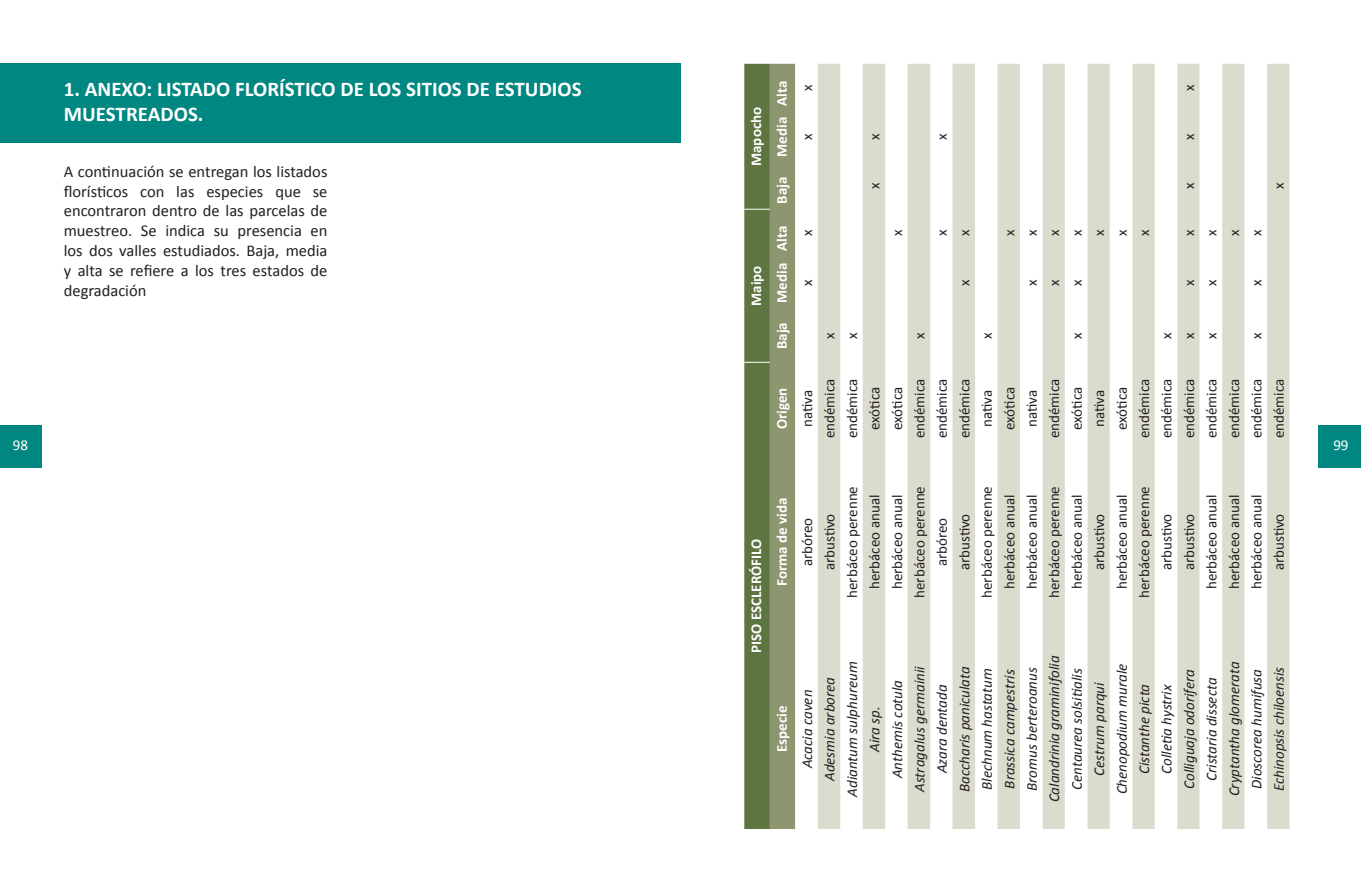
<style>
.page{position:relative;width:1361px;height:893px;background:#fff}
.page>*{position:absolute;margin:0;border:0;box-sizing:border-box;transform-origin:0 0}
.t1{font:700 21px/25.2px "Calibri";color:#fff}
.t2{font:16.5px/19.8px "Calibri";color:#231f20;text-align:justify}
.t3{font:15px "Calibri";color:#231f20}
.t4{font:italic 15px "Calibri";color:#231f20}
.t5{font:700 15px "Calibri";color:#fff}
.t6{font:15px "Calibri";color:#fff}
</style>
<div class="page">
<div style="left:0;top:64px;width:680px;height:79px;background:#008781"></div>
<svg style="left:795px;top:64px;width:1px;height:765px"></svg>
<svg style="left:818px;top:64px;width:471px;height:765px;fill:#dbdbce"></svg>
<svg style="left:1020px;top:64px;width:247px;height:765px"></svg>
<svg style="left:744px;top:64px;width:51px;height:765px;background:#768759"></svg>
<div style="left:1318px;top:425px;width:43px;height:43px;background:#008781"></div>
<div style="left:0;top:425px;width:41px;height:43px;background:#008781"></div>
<p class="t1" style="left:64px;top:75px;width:519px">1. ANEXO: LISTADO FLORÍSTICO DE LOS SITIOS DE ESTUDIOS<br>MUESTREADOS.</p>
<p class="t2" style="left:64px;top:161px;width:265px">A continuación se entregan los listados florísticos con las especies que se encontraron dentro de las parcelas de muestreo. Se indica su presencia en los dos valles estudiados. Baja, media y alta se refiere a los tres estados de degradación</p>
<p class="t5" style="left:747px;top:166px;width:61px;rotate:-90deg">Mapocho</p>
<p class="t5" style="left:747px;top:306px;width:42px;rotate:-90deg">Maipo</p>
<p class="t5" style="left:772px;top:106px;width:27px;rotate:-90deg">Alta</p>
<p class="t5" style="left:772px;top:157px;width:41px;rotate:-90deg">Media</p>
<p class="t5" style="left:772px;top:204px;width:29px;rotate:-90deg">Baja</p>
<p class="t5" style="left:772px;top:251px;width:27px;rotate:-90deg">Alta</p>
<p class="t5" style="left:772px;top:303px;width:41px;rotate:-90deg">Media</p>
<p class="t5" style="left:772px;top:349px;width:29px;rotate:-90deg">Baja</p>
<p class="t5" style="left:772px;top:429px;width:43px;rotate:-90deg">Origen</p>
<p class="t3" style="left:798px;top:91px;width:8px;rotate:-90deg">x</p>
<p class="t3" style="left:1179px;top:91px;width:8px;rotate:-90deg">x</p>
<p class="t3" style="left:798px;top:140px;width:8px;rotate:-90deg">x</p>
<p class="t3" style="left:865px;top:140px;width:8px;rotate:-90deg">x</p>
<p class="t3" style="left:932px;top:140px;width:8px;rotate:-90deg">x</p>
<p class="t3" style="left:1179px;top:140px;width:8px;rotate:-90deg">x</p>
<p class="t3" style="left:865px;top:189px;width:8px;rotate:-90deg">x</p>
<p class="t3" style="left:1179px;top:189px;width:8px;rotate:-90deg">x</p>
<p class="t3" style="left:1269px;top:189px;width:8px;rotate:-90deg">x</p>
<p class="t3" style="left:798px;top:236px;width:8px;rotate:-90deg">x</p>
<p class="t3" style="left:888px;top:236px;width:8px;rotate:-90deg">x</p>
<p class="t3" style="left:932px;top:236px;width:8px;rotate:-90deg">x</p>
<p class="t3" style="left:955px;top:236px;width:8px;rotate:-90deg">x</p>
<p class="t3" style="left:1000px;top:236px;width:8px;rotate:-90deg">x</p>
<p class="t3" style="left:1022px;top:236px;width:8px;rotate:-90deg">x</p>
<p class="t3" style="left:1045px;top:236px;width:8px;rotate:-90deg">x</p>
<p class="t3" style="left:1067px;top:236px;width:8px;rotate:-90deg">x</p>
<p class="t3" style="left:1090px;top:236px;width:8px;rotate:-90deg">x</p>
<p class="t3" style="left:1112px;top:236px;width:8px;rotate:-90deg">x</p>
<p class="t3" style="left:1135px;top:236px;width:8px;rotate:-90deg">x</p>
<p class="t3" style="left:1179px;top:236px;width:8px;rotate:-90deg">x</p>
<p class="t3" style="left:1202px;top:236px;width:8px;rotate:-90deg">x</p>
<p class="t3" style="left:1224px;top:236px;width:8px;rotate:-90deg">x</p>
<p class="t3" style="left:1247px;top:236px;width:8px;rotate:-90deg">x</p>
<p class="t3" style="left:798px;top:286px;width:8px;rotate:-90deg">x</p>
<p class="t3" style="left:955px;top:286px;width:8px;rotate:-90deg">x</p>
<p class="t3" style="left:1022px;top:286px;width:8px;rotate:-90deg">x</p>
<p class="t3" style="left:1045px;top:286px;width:8px;rotate:-90deg">x</p>
<p class="t3" style="left:1067px;top:286px;width:8px;rotate:-90deg">x</p>
<p class="t3" style="left:1179px;top:286px;width:8px;rotate:-90deg">x</p>
<p class="t3" style="left:1202px;top:286px;width:8px;rotate:-90deg">x</p>
<p class="t3" style="left:1247px;top:286px;width:8px;rotate:-90deg">x</p>
<p class="t3" style="left:820px;top:339px;width:8px;rotate:-90deg">x</p>
<p class="t3" style="left:843px;top:339px;width:8px;rotate:-90deg">x</p>
<p class="t3" style="left:910px;top:339px;width:8px;rotate:-90deg">x</p>
<p class="t3" style="left:977px;top:339px;width:8px;rotate:-90deg">x</p>
<p class="t3" style="left:1067px;top:339px;width:8px;rotate:-90deg">x</p>
<p class="t3" style="left:1157px;top:339px;width:8px;rotate:-90deg">x</p>
<p class="t3" style="left:1179px;top:339px;width:8px;rotate:-90deg">x</p>
<p class="t3" style="left:1202px;top:339px;width:8px;rotate:-90deg">x</p>
<p class="t3" style="left:1247px;top:339px;width:8px;rotate:-90deg">x</p>
<p class="t3" style="left:798px;top:427px;width:39px;rotate:-90deg">nativa</p>
<p class="t3" style="left:820px;top:438px;width:61px;rotate:-90deg">endémica</p>
<p class="t3" style="left:843px;top:438px;width:61px;rotate:-90deg">endémica</p>
<p class="t3" style="left:865px;top:430px;width:45px;rotate:-90deg">exótica</p>
<p class="t3" style="left:888px;top:430px;width:45px;rotate:-90deg">exótica</p>
<p class="t3" style="left:910px;top:438px;width:61px;rotate:-90deg">endémica</p>
<p class="t3" style="left:932px;top:438px;width:61px;rotate:-90deg">endémica</p>
<p class="t3" style="left:955px;top:438px;width:61px;rotate:-90deg">endémica</p>
<p class="t3" style="left:977px;top:427px;width:39px;rotate:-90deg">nativa</p>
<p class="t3" style="left:1000px;top:430px;width:45px;rotate:-90deg">exótica</p>
<p class="t3" style="left:1022px;top:427px;width:39px;rotate:-90deg">nativa</p>
<p class="t3" style="left:1045px;top:438px;width:61px;rotate:-90deg">endémica</p>
<p class="t3" style="left:1067px;top:430px;width:45px;rotate:-90deg">exótica</p>
<p class="t3" style="left:1090px;top:427px;width:39px;rotate:-90deg">nativa</p>
<p class="t3" style="left:1112px;top:430px;width:45px;rotate:-90deg">exótica</p>
<p class="t3" style="left:1135px;top:438px;width:61px;rotate:-90deg">endémica</p>
<p class="t3" style="left:1157px;top:438px;width:61px;rotate:-90deg">endémica</p>
<p class="t3" style="left:1179px;top:438px;width:61px;rotate:-90deg">endémica</p>
<p class="t3" style="left:1202px;top:438px;width:61px;rotate:-90deg">endémica</p>
<p class="t3" style="left:1224px;top:438px;width:61px;rotate:-90deg">endémica</p>
<p class="t3" style="left:1247px;top:438px;width:61px;rotate:-90deg">endémica</p>
<p class="t3" style="left:1269px;top:438px;width:61px;rotate:-90deg">endémica</p>
<p class="t6" style="left:13px;top:435px;width:17px">98</p>
<p class="t6" style="left:1333px;top:436px;width:17px">99</p>
<p class="t5" style="left:747px;top:653px;width:116px;rotate:-90deg">PISO ESCLERÓFILO</p>
<p class="t5" style="left:772px;top:586px;width:90px;rotate:-90deg">Forma de vida</p>
<p class="t3" style="left:798px;top:566px;width:50px;rotate:-90deg">arbóreo</p>
<p class="t3" style="left:820px;top:570px;width:58px;rotate:-90deg">arbustivo</p>
<p class="t3" style="left:843px;top:598px;width:113px;rotate:-90deg">herbáceo perenne</p>
<p class="t3" style="left:865px;top:589px;width:96px;rotate:-90deg">herbáceo anual</p>
<p class="t3" style="left:888px;top:589px;width:96px;rotate:-90deg">herbáceo anual</p>
<p class="t3" style="left:910px;top:598px;width:113px;rotate:-90deg">herbáceo perenne</p>
<p class="t3" style="left:932px;top:566px;width:50px;rotate:-90deg">arbóreo</p>
<p class="t3" style="left:955px;top:570px;width:58px;rotate:-90deg">arbustivo</p>
<p class="t3" style="left:977px;top:598px;width:113px;rotate:-90deg">herbáceo perenne</p>
<p class="t3" style="left:1000px;top:589px;width:96px;rotate:-90deg">herbáceo anual</p>
<p class="t3" style="left:1022px;top:589px;width:96px;rotate:-90deg">herbáceo anual</p>
<p class="t3" style="left:1045px;top:598px;width:113px;rotate:-90deg">herbáceo perenne</p>
<p class="t3" style="left:1067px;top:589px;width:96px;rotate:-90deg">herbáceo anual</p>
<p class="t3" style="left:1090px;top:570px;width:58px;rotate:-90deg">arbustivo</p>
<p class="t3" style="left:1112px;top:589px;width:96px;rotate:-90deg">herbáceo anual</p>
<p class="t3" style="left:1135px;top:598px;width:113px;rotate:-90deg">herbáceo perenne</p>
<p class="t3" style="left:1157px;top:570px;width:58px;rotate:-90deg">arbustivo</p>
<p class="t3" style="left:1179px;top:570px;width:58px;rotate:-90deg">arbustivo</p>
<p class="t3" style="left:1202px;top:589px;width:96px;rotate:-90deg">herbáceo anual</p>
<p class="t3" style="left:1224px;top:589px;width:96px;rotate:-90deg">herbáceo anual</p>
<p class="t3" style="left:1247px;top:589px;width:96px;rotate:-90deg">herbáceo anual</p>
<p class="t3" style="left:1269px;top:570px;width:58px;rotate:-90deg">arbustivo</p>
<p class="t5" style="left:772px;top:752px;width:48px;rotate:-90deg">Especie</p>
<p class="t4" style="left:798px;top:768px;width:80px;rotate:-90deg">Acacia caven</p>
<p class="t4" style="left:820px;top:781px;width:106px;rotate:-90deg">Adesmia arborea</p>
<p class="t4" style="left:843px;top:797px;width:137px;rotate:-90deg">Adiantum sulphureum</p>
<p class="t4" style="left:865px;top:752px;width:47px;rotate:-90deg">Aira sp.</p>
<p class="t4" style="left:888px;top:778px;width:100px;rotate:-90deg">Anthemis cotula</p>
<p class="t4" style="left:910px;top:792px;width:127px;rotate:-90deg">Astragalus germainii</p>
<p class="t4" style="left:932px;top:773px;width:90px;rotate:-90deg">Azara dentada</p>
<p class="t4" style="left:955px;top:792px;width:127px;rotate:-90deg">Baccharis paniculata</p>
<p class="t4" style="left:977px;top:790px;width:123px;rotate:-90deg">Blechnum hastatum</p>
<p class="t4" style="left:1000px;top:789px;width:121px;rotate:-90deg">Brassica campestris</p>
<p class="t4" style="left:1022px;top:791px;width:125px;rotate:-90deg">Bromus berteroanus</p>
<p class="t4" style="left:1045px;top:802px;width:148px;rotate:-90deg">Calandrinia graminifolia</p>
<p class="t4" style="left:1067px;top:790px;width:123px;rotate:-90deg">Centaurea solsitialis</p>
<p class="t4" style="left:1090px;top:776px;width:95px;rotate:-90deg">Cestrum parqui</p>
<p class="t4" style="left:1112px;top:794px;width:132px;rotate:-90deg">Chenopodium murale</p>
<p class="t4" style="left:1135px;top:774px;width:92px;rotate:-90deg">Cistanthe picta</p>
<p class="t4" style="left:1157px;top:773px;width:91px;rotate:-90deg">Colletia hystrix</p>
<p class="t4" style="left:1179px;top:789px;width:121px;rotate:-90deg">Colliguaja odorifera</p>
<p class="t4" style="left:1202px;top:781px;width:105px;rotate:-90deg">Cristaria dissecta</p>
<p class="t4" style="left:1224px;top:796px;width:136px;rotate:-90deg">Cryptantha glomerata</p>
<p class="t4" style="left:1247px;top:789px;width:121px;rotate:-90deg">Dioscorea humifusa</p>
<p class="t4" style="left:1269px;top:791px;width:126px;rotate:-90deg">Echinopsis chiloensis</p>
</div>
